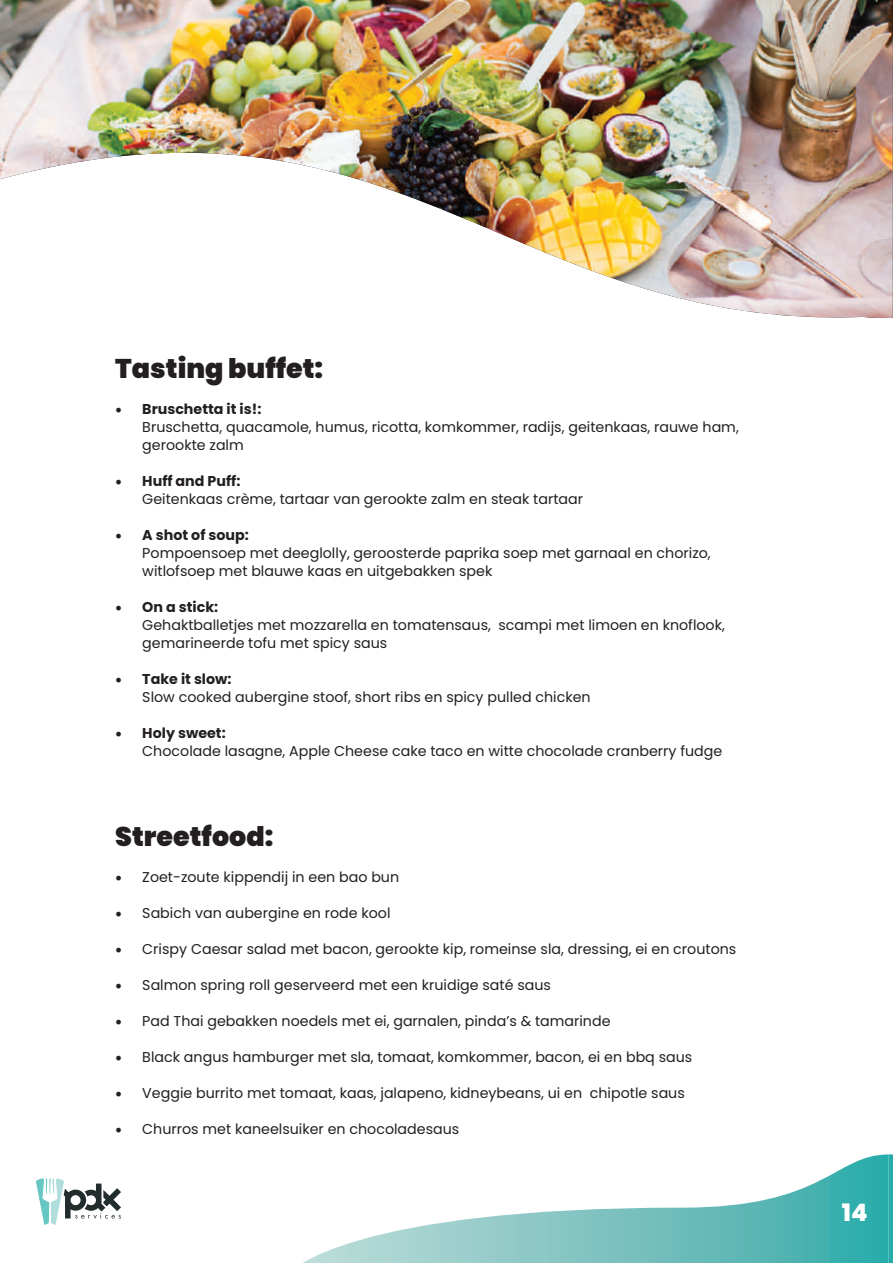
<style>
.page{position:relative;width:893px;height:1263px;background:#fff}
.page>*{position:absolute;margin:0;border:0;box-sizing:border-box;transform-origin:0 0}
.t1{font:900 27px "Poppins";color:#231f20}
.t2{font:800 24px "Poppins";color:#fff}
.t3{font:14.25px/18px "Poppins";color:#231f20}
.s1{font-family:"Minion Pro";font-size:18px}
.s2{font-weight:700}
</style>
<div class="page">
<svg style="left:888px;top:1154px;width:5px;height:109px"></svg>
<svg style="left:303px;top:1154px;width:585px;height:109px"></svg>
<svg style="left:36px;top:1178px;width:85px;height:47px"></svg>
<img style="left:0;top:0;width:893px;height:319px">
<h1 class="t1" style="left:115px;top:353px;width:209px">Tasting buffet:</h1>
<p class="t3" style="left:142px;top:400px;width:598px;text-indent:-27px"><span class="s1">•</span> <span class="s2">Bruschetta it is!:<br></span>Bruschetta, quacamole, humus, ricotta, komkommer, radijs, geitenkaas, rauwe ham, gerookte zalm</p>
<p class="t3" style="left:142px;top:472px;width:442px;text-indent:-27px"><span class="s1">•</span> <span class="s2">Huff and Puff:<br></span>Geitenkaas crème, tartaar van gerookte zalm en steak tartaar</p>
<p class="t3" style="left:142px;top:526px;width:570px;text-indent:-27px"><span class="s1">•</span> <span class="s2">A shot of soup:<br></span>Pompoensoep met deeglolly, geroosterde paprika soep met garnaal en chorizo, witlofsoep met blauwe kaas en uitgebakken spek</p>
<p class="t3" style="left:142px;top:598px;width:584px;text-indent:-27px"><span class="s1">•</span> <span class="s2">On a stick:<br></span>Gehaktballetjes met mozzarella en tomatensaus, scampi met limoen en knoflook, gemarineerde tofu met spicy saus</p>
<p class="t3" style="left:142px;top:670px;width:450px;text-indent:-27px"><span class="s1">•</span> <span class="s2">Take it slow:<br></span>Slow cooked aubergine stoof, short ribs en spicy pulled chicken</p>
<p class="t3" style="left:142px;top:724px;width:581px;text-indent:-27px"><span class="s1">•</span> <span class="s2">Holy sweet:<br></span>Chocolade lasagne, Apple Cheese cake taco en witte chocolade cranberry fudge</p>
<h1 class="t1" style="left:115px;top:821px;width:160px">Streetfood:</h1>
<p class="t3" style="left:115px;top:868px;width:285px"><span class="s1">•</span> Zoet-zoute kippendij in een bao bun</p>
<p class="t3" style="left:115px;top:904px;width:277px"><span class="s1">•</span> Sabich van aubergine en rode kool</p>
<p class="t3" style="left:115px;top:940px;width:622px"><span class="s1">•</span> Crispy Caesar salad met bacon, gerookte kip, romeinse sla, dressing, ei en croutons</p>
<p class="t3" style="left:115px;top:976px;width:437px"><span class="s1">•</span> Salmon spring roll geserveerd met een kruidige saté saus</p>
<p class="t3" style="left:115px;top:1012px;width:497px"><span class="s1">•</span> Pad Thai gebakken noedels met ei, garnalen, pinda’s &amp; tamarinde</p>
<p class="t3" style="left:115px;top:1048px;width:579px"><span class="s1">•</span> Black angus hamburger met sla, tomaat, komkommer, bacon, ei en bbq saus</p>
<p class="t3" style="left:115px;top:1084px;width:571px"><span class="s1">•</span> Veggie burrito met tomaat, kaas, jalapeno, kidneybeans, ui en chipotle saus</p>
<p class="t3" style="left:115px;top:1120px;width:346px"><span class="s1">•</span> Churros met kaneelsuiker en chocoladesaus</p>
<h2 class="t2" style="left:842px;top:1198px;width:27px">14</h2>
</div>
